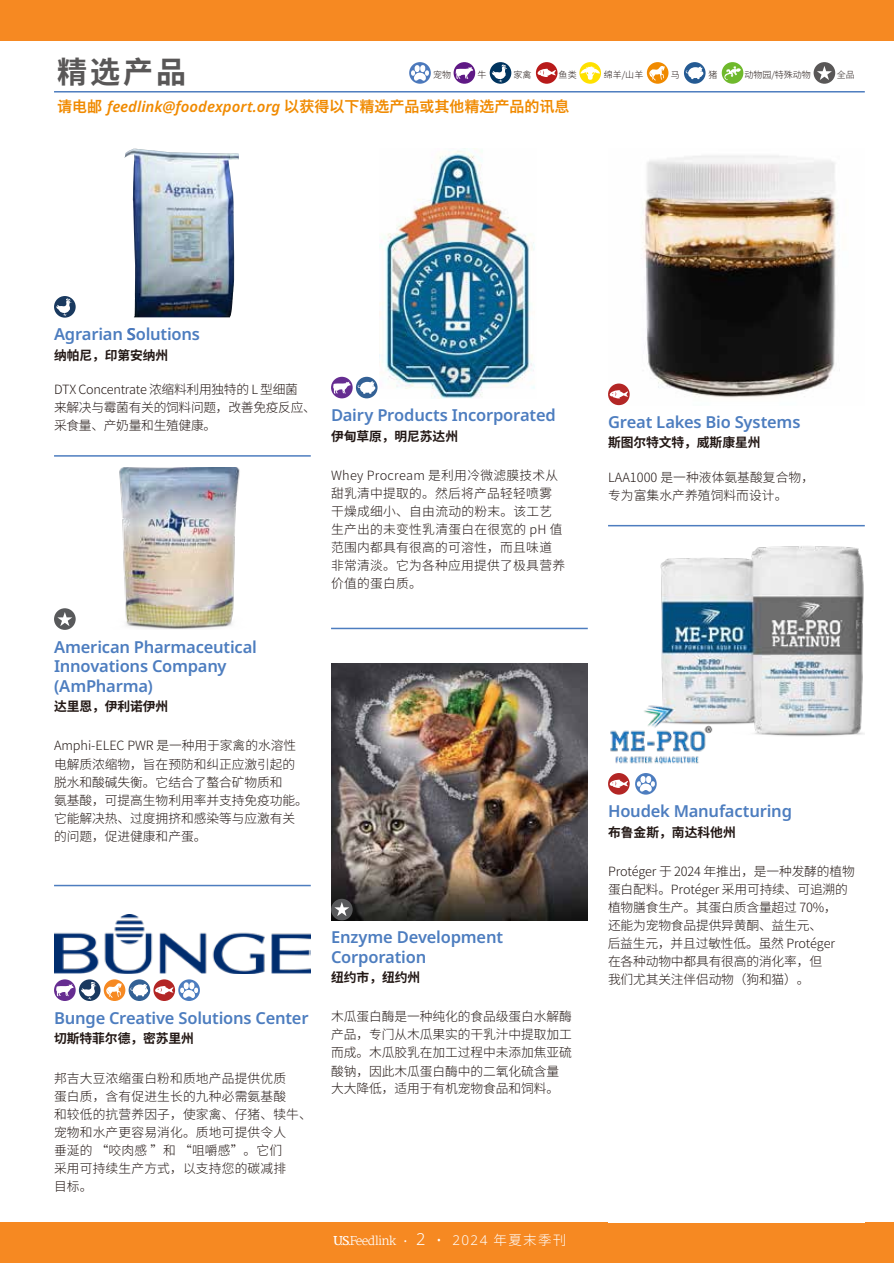
<style>
.page{position:relative;width:894px;height:1263px;background:#fff}
.page>*{position:absolute;margin:0;border:0;box-sizing:border-box;transform-origin:0 0}
.t1{font:700 30px "Source Han Sans SC";color:#595757}
.t2{font:600 16.5px/19.5px "Noto Sans";letter-spacing:-.015em;color:#4d7dbf}
.t3{font:600 16.5px "Noto Sans";color:#4c79bc}
.t4{font:italic 600 15px "Noto Sans";color:#f08a00}
.t5{font:300 13.5px "Noto Sans";color:#fff}
.t6{font:300 12.75px/18px "Source Han Sans CN";letter-spacing:-.005em;color:#231815}
.t7{font:300 12.75px/18px "Source Han Sans CN";letter-spacing:.02em;color:#231815}
.t8{font:700 12.75px "Source Han Sans SC";letter-spacing:-.005em;color:#231815}
.t9{font:300 12.75px/18px "Source Han Sans CN";letter-spacing:-.025em;color:#231815}
.t10{font:300 12px "Martel";letter-spacing:-.055em;color:#fff}
.t11{font:300 9px "Source Han Sans CN";color:#231815}
.s1{font-family:"Hiragino Sans GB W6";font-weight:400;font-style:normal}
.s2{font-weight:700}
.s3{font-weight:700;font-size:7.5px}
.s4{font-family:"Noto Sans";font-size:10.5px}
.s5{font-family:"Noto Sans";font-size:16.5px}
.s6{font-family:"Source Han Sans CN"}
</style>
<div class="page">
<hr style="left:54px;top:455px;width:256px;height:1px;background:#4d7dbf">
<hr style="left:54px;top:884px;width:256px;height:2px;background:#4d7dbf">
<img style="left:124px;top:149px;width:115px;height:168px">
<img style="left:119px;top:468px;width:121px;height:161px">
<img style="left:54px;top:914px;width:257px;height:59px">
<div style="left:0;top:0;width:893px;height:40px;background:#f68922"></div>
<div style="left:0;top:1222px;width:893px;height:41px;background:#f68922"></div>
<hr style="left:54px;top:91px;width:810px;height:1px;background:#4d7dbf">
<hr style="left:331px;top:627px;width:256px;height:2px;background:#4d7dbf">
<img style="left:379px;top:148px;width:156px;height:250px">
<img style="left:331px;top:663px;width:256px;height:257px">
<hr style="left:608px;top:525px;width:256px;height:1px;background:#4d7dbf">
<img style="left:608px;top:155px;width:230px;height:250px">
<img style="left:608px;top:546px;width:256px;height:240px">
<div style="left:331px;top:377px;width:21px;height:21px;background:#662d91;border-radius:50%"></div>
<svg style="left:333px;top:382px;width:17px;height:11px"></svg>
<div style="left:356px;top:377px;width:21px;height:21px;background:#336195;border-radius:50%"></div>
<svg style="left:357px;top:381px;width:18px;height:13px"></svg>
<svg style="left:54px;top:608px;width:22px;height:22px"></svg>
<svg style="left:57px;top:612px;width:15px;height:14px"></svg>
<svg style="left:54px;top:296px;width:22px;height:22px"></svg>
<svg style="left:56px;top:298px;width:15px;height:18px"></svg>
<div style="left:79px;top:979px;width:21px;height:22px;background:#19395f;border-radius:50%"></div>
<svg style="left:81px;top:981px;width:15px;height:18px"></svg>
<svg style="left:54px;top:979px;width:22px;height:22px"></svg>
<svg style="left:56px;top:984px;width:18px;height:12px"></svg>
<div style="left:104px;top:979px;width:21px;height:22px;background:#f68922;border-radius:50%"></div>
<svg style="left:106px;top:981px;width:16px;height:16px"></svg>
<svg style="left:153px;top:979px;width:22px;height:22px"></svg>
<svg style="left:155px;top:985px;width:18px;height:10px"></svg>
<svg style="left:178px;top:979px;width:22px;height:22px"></svg>
<svg style="left:179px;top:981px;width:20px;height:17px"></svg>
<svg style="left:128px;top:979px;width:22px;height:22px"></svg>
<svg style="left:130px;top:984px;width:18px;height:12px"></svg>
<div style="left:608px;top:383px;width:21px;height:22px;background:#b32625;border-radius:50%"></div>
<svg style="left:609px;top:389px;width:18px;height:10px"></svg>
<div style="left:331px;top:898px;width:21px;height:22px;background:#58595b;border-radius:50%"></div>
<svg style="left:334px;top:902px;width:15px;height:14px"></svg>
<div style="left:608px;top:773px;width:21px;height:21px;background:#b32625;border-radius:50%"></div>
<svg style="left:609px;top:779px;width:18px;height:9px"></svg>
<div style="left:635px;top:773px;width:21px;height:21px;background:#4d7dbf;border-radius:50%"></div>
<svg style="left:636px;top:775px;width:19px;height:17px"></svg>
<div style="left:741px;top:748px;width:126px;height:32px;background:#fff"></div>
<svg style="left:409px;top:62px;width:21px;height:22px"></svg>
<svg style="left:410px;top:64px;width:19px;height:17px"></svg>
<svg style="left:453px;top:62px;width:22px;height:22px"></svg>
<svg style="left:455px;top:67px;width:18px;height:12px"></svg>
<svg style="left:489px;top:62px;width:22px;height:22px"></svg>
<svg style="left:491px;top:65px;width:16px;height:17px"></svg>
<svg style="left:535px;top:62px;width:22px;height:22px"></svg>
<svg style="left:537px;top:68px;width:18px;height:10px"></svg>
<div style="left:579px;top:62px;width:21px;height:22px;background:#ffe100;border-radius:50%"></div>
<svg style="left:580px;top:66px;width:19px;height:14px"></svg>
<svg style="left:646px;top:62px;width:22px;height:22px"></svg>
<svg style="left:649px;top:64px;width:15px;height:17px"></svg>
<svg style="left:683px;top:62px;width:22px;height:22px"></svg>
<svg style="left:685px;top:67px;width:18px;height:12px"></svg>
<svg style="left:721px;top:62px;width:22px;height:22px"></svg>
<svg style="left:723px;top:66px;width:17px;height:14px"></svg>
<svg style="left:813px;top:62px;width:21px;height:22px"></svg>
<svg style="left:816px;top:66px;width:15px;height:14px"></svg>
<h1 class="t1" style="left:57px;top:55px;width:130px">精选产品</h1>
<p class="t11" style="left:433px;top:69px;width:19px">宠物</p>
<p class="t11" style="left:477px;top:69px;width:10px">牛</p>
<p class="t11" style="left:513px;top:69px;width:20px">家禽</p>
<p class="t11" style="left:558px;top:69px;width:20px">鱼类</p>
<p class="t11" style="left:603px;top:69px;width:41px">绵羊/山羊</p>
<p class="t11" style="left:670px;top:69px;width:10px">马</p>
<p class="t11" style="left:708px;top:69px;width:10px">猪</p>
<p class="t11" style="left:744px;top:69px;width:68px">动物园/特殊动物</p>
<p class="t11" style="left:836px;top:69px;width:19px">全品</p>
<p class="t4" style="left:57px;top:96px;width:514px"><span class="s1">请电邮</span> feedlink@foodexport.org <span class="s1">以获得以下精选产品或其他精选产品的讯息</span></p>
<p class="t2" style="left:54px;top:325px;width:147px">Agrarian olutions</p>
<p class="t3" style="left:127px;top:322px;width:11px">S</p>
<p class="t8" style="left:54px;top:348px;width:116px">纳帕尼，印第安纳州</p>
<p class="t9" style="left:54px;top:381px;width:263px">DTX Concentrate 浓缩料利用独特的 L 型细菌<br>来解决与霉菌有关的饲料问题，改善免疫反应、采食量、产奶量和生殖健康。</p>
<p class="t2" style="left:54px;top:637px;width:204px">American Pharmaceutical<br>Innovations Company (AmPharma)</p>
<p class="t8" style="left:54px;top:699px;width:116px">达里恩，伊利诺伊州</p>
<p class="t6" style="left:54px;top:737px;width:255px">Amphi-ELEC PWR 是一种用于家禽的水溶性电解质浓缩物，旨在预防和纠正应激引起的脱水和酸碱失衡。它结合了螯合矿物质和<br>氨基酸，可提高生物利用率并支持免疫功能。它能解决热、过度拥挤和感染等与应激有关的问题，促进健康和产蛋。</p>
<p class="t2" style="left:331px;top:406px;width:226px">Dairy Products Incorporated</p>
<p class="t8" style="left:331px;top:429px;width:128px">伊甸草原，明尼苏达州</p>
<p class="t7" style="left:331px;top:466px;width:228px">Whey Procream 是利用冷微滤膜技术从</p>
<p class="t7" style="left:331px;top:502px;width:233px">干燥成细小、自由流动的粉末。该工艺生产出的未变性乳清蛋白在很宽的 pH 值</p>
<p class="t6" style="left:331px;top:574px;width:92px">价值的蛋白质。</p>
<p class="t7" style="left:331px;top:484px;width:222px">甜乳清中提取的。然后将产品轻轻喷雾</p>
<p class="t7" style="left:331px;top:538px;width:235px">范围内都具有很高的可溶性，而且味道非常清淡。它为各种应用提供了极具营养</p>
<p class="t2" style="left:54px;top:1008px;width:256px">Bunge Creative Solutions Center</p>
<p class="t8" style="left:54px;top:1031px;width:141px">切斯特菲尔德，密苏里州</p>
<p class="t6" style="left:54px;top:1069px;width:259px">邦吉大豆浓缩蛋白粉和质地产品提供优质<br>蛋白质，含有促进生长的九种必需氨基酸<br>和较低的抗营养因子，使家禽、仔猪、犊牛、宠物和水产更容易消化。质地可提供令人<br>垂涎的 “咬肉感 ”和 “咀嚼感”。它们<br>采用可持续生产方式，以支持您的碳减排<br>目标。</p>
<p class="t2" style="left:331px;top:927px;width:173px">Enzyme Development<br>Corporation</p>
<p class="t8" style="left:331px;top:970px;width:91px">纽约市，纽约州</p>
<p class="t6" style="left:331px;top:1008px;width:242px;text-align:justify">木瓜蛋白酶是一种纯化的食品级蛋白水解酶产品，专门从木瓜果实的干乳汁中提取加工而成。木瓜胶乳在加工过程中未添加焦亚硫</p>
<p class="t6" style="left:331px;top:1080px;width:229px">大大降低，适用于有机宠物食品和饲料。</p>
<p class="t6" style="left:331px;top:1062px;width:229px">酸钠，因此木瓜蛋白酶中的二氧化硫含量</p>
<p class="t10" style="left:333px;top:1233px;width:93px"><span class="s2">U</span><span class="s3">.</span><span class="s2">S</span><span class="s3">.</span>Feedlink <span class="s4">•</span> <span class="s5">2</span></p>
<p class="t5" style="left:436px;top:1230px;width:131px">• 2024 <span class="s6">年夏末季刊</span></p>
<p class="t2" style="left:608px;top:412px;width:194px">Great Lakes Bio Systems</p>
<p class="t8" style="left:608px;top:435px;width:154px">斯图尔特文特，威斯康星州</p>
<p class="t6" style="left:608px;top:469px;width:207px">LAA1000 是一种液体氨基酸复合物，专为富集水产养殖饲料而设计。</p>
<p class="t2" style="left:608px;top:801px;width:185px">Houdek Manufacturing</p>
<p class="t8" style="left:608px;top:824px;width:129px">布鲁金斯，南达科他州</p>
<p class="t6" style="left:608px;top:862px;width:248px">Protéger 于 2024 年推出，是一种发酵的植物蛋白配料。Protéger 采用可持续、可追溯的植物膳食生产。其蛋白质含量超过 70%，<br>还能为宠物食品提供异黄酮、益生元、</p>
<p class="t6" style="left:608px;top:952px;width:215px">在各种动物中都具有很高的消化率，但我们尤其关注伴侣动物（狗和猫）。</p>
<p class="t6" style="left:607px;top:934px;width:229px">后益生元，并且过敏性低。虽然 Protéger</p>
</div>
